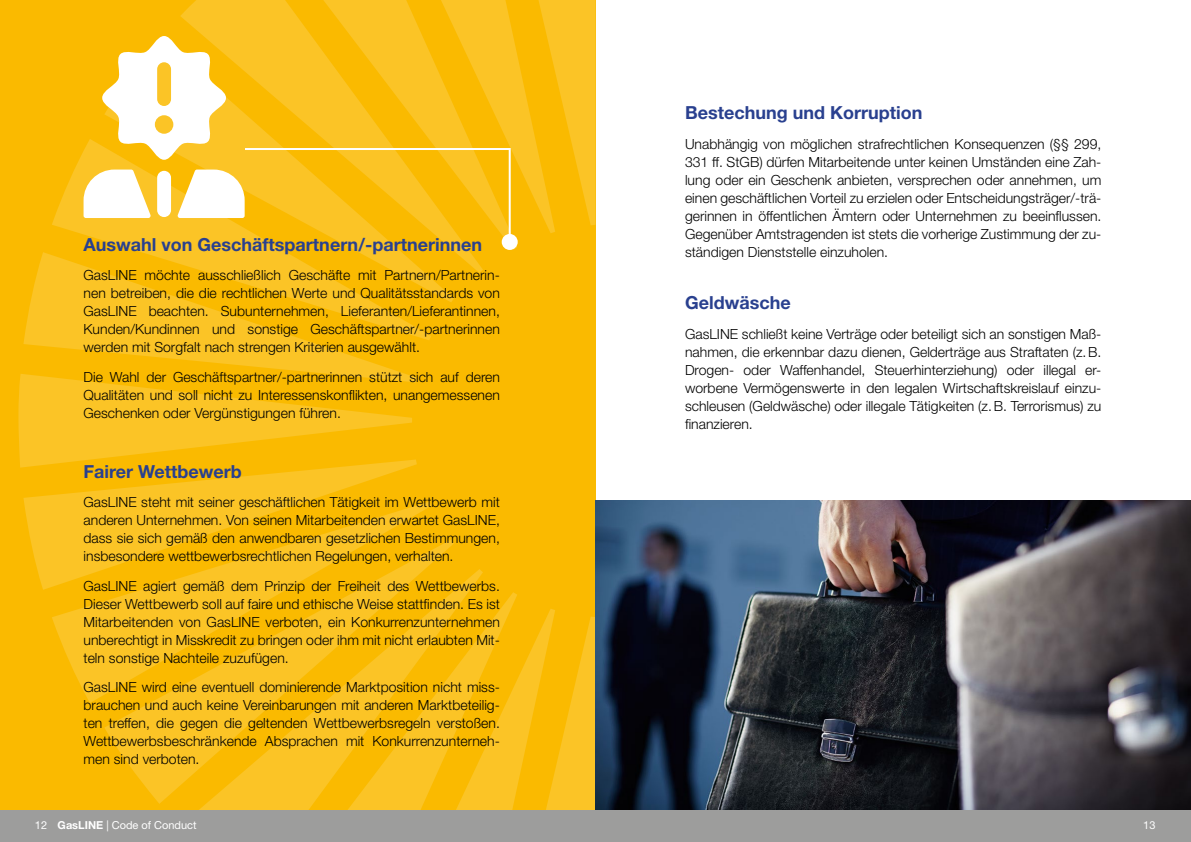
<style>
.page{position:relative;width:1191px;height:842px;background:#fff}
.page>*{position:absolute;margin:0;border:0;box-sizing:border-box;transform-origin:0 0}
.t1{font:700 18px "Helvetica Neue LT Std";color:#29408f}
.t2{font:300 14px/18px "Helvetica Neue LT Std";color:#000;text-align:justify}
.t3{font:11px "Helvetica Neue LT Pro";color:#fff}
.s1{font-weight:700}
</style>
<div class="page">
<div style="left:0;top:809px;width:1191px;height:33px;background:#9d9d9c"></div>
<div style="left:0;top:0;width:595px;height:809px;background:#faba00"></div>
<svg style="left:52px;top:151px;width:379px;height:189px"></svg>
<svg style="left:23px;top:252px;width:394px;height:130px;fill:#fbc426"></svg>
<svg style="left:18px;top:374px;width:394px;height:94px"></svg>
<svg style="left:517px;top:609px;width:78px;height:200px"></svg>
<svg style="left:483px;top:592px;width:34px;height:217px;fill:#fbc426"></svg>
<svg style="left:200px;top:569px;width:283px;height:240px"></svg>
<svg style="left:104px;top:540px;width:350px;height:264px;fill:#fbc426"></svg>
<svg style="left:52px;top:502px;width:379px;height:201px;fill:#fbc426"></svg>
<svg style="left:23px;top:459px;width:394px;height:131px;fill:#fbc426"></svg>
<img style="left:595px;top:501px;width:595px;height:308px">
<div style="left:502px;top:234px;width:16px;height:16px;background:#fff;border-radius:50%"></div>
<svg style="left:84px;top:0;width:511px;height:244px"></svg>
<p class="t1" style="left:84px;top:233px;width:400px">Auswahl von Geschäftspartnern/-partnerinnen</p>
<p class="t2" style="left:84px;top:266px;width:418px">GasLINE möchte ausschließlich Geschäfte mit Partnern/Partnerin&shy;nen betreiben, die die rechtlichen Werte und Qualitätsstandards von GasLINE beachten. Subunternehmen, Lieferanten/Lieferantinnen, Kunden/Kundinnen und sonstige Geschäftspartner/-partnerinnen werden mit Sorgfalt nach strengen Kriterien ausgewählt.</p>
<p class="t2" style="left:84px;top:367px;width:418px">Die Wahl der Geschäftspartner/-partnerinnen stützt sich auf deren Qualitäten und soll nicht zu Interessenskonflikten, unangemessenen Geschenken oder Vergünstigungen führen.</p>
<p class="t1" style="left:84px;top:460px;width:160px">Fairer Wettbewerb</p>
<p class="t2" style="left:84px;top:493px;width:418px">GasLINE steht mit seiner geschäftlichen Tätigkeit im Wettbewerb mit anderen Unternehmen. Von seinen Mitarbeitenden erwartet GasLINE, dass sie sich gemäß den anwendbaren gesetzlichen Bestimmungen, insbesondere wettbewerbsrechtlichen Regelungen, verhalten.</p>
<p class="t2" style="left:84px;top:576px;width:418px">GasLINE agiert gemäß dem Prinzip der Freiheit des Wettbewerbs.<br>Dieser Wettbewerb soll auf faire und ethische Weise stattfinden. Es ist Mitarbeitenden von GasLINE verboten, ein Konkurrenzunternehmen unberechtigt in Misskredit zu bringen oder ihm mit nicht erlaubten Mit&shy;teln sonstige Nachteile zuzufügen.</p>
<p class="t2" style="left:84px;top:678px;width:418px">GasLINE wird eine eventuell dominierende Marktposition nicht miss&shy;brauchen und auch keine Vereinbarungen mit anderen Marktbeteilig&shy;ten treffen, die gegen die geltenden Wettbewerbsregeln verstoßen.<br>Wettbewerbsbeschränkende Absprachen mit Konkurrenzunterneh&shy;men sind verboten.</p>
<p class="t1" style="left:685px;top:102px;width:239px">Bestechung und Korruption</p>
<p class="t2" style="left:685px;top:135px;width:418px">Unabhängig von möglichen strafrechtlichen Konsequenzen (§§ 299, 331 ff. StGB) dürfen Mitarbeitende unter keinen Umständen eine Zah&shy;lung oder ein Geschenk anbieten, versprechen oder annehmen, um einen geschäftlichen Vorteil zu erzielen oder Entscheidungsträger/-trä&shy;gerinnen in öffentlichen Ämtern oder Unternehmen zu beeinflussen.<br>Gegenüber Amtstragenden ist stets die vorherige Zustimmung der zu&shy;ständigen Dienststelle einzuholen.</p>
<p class="t1" style="left:685px;top:291px;width:107px">Geldwäsche</p>
<p class="t2" style="left:685px;top:324px;width:418px">GasLINE schließt keine Verträge oder beteiligt sich an sonstigen Maß&shy;nahmen, die erkennbar dazu dienen, Gelderträge aus Straftaten (z.B.<br>Drogen- oder Waffenhandel, Steuerhinterziehung) oder illegal er&shy;worbene Vermögenswerte in den legalen Wirtschaftskreislauf einzu&shy;schleusen (Geldwäsche) oder illegale Tätigkeiten (z.B. Terrorismus) zu finanzieren.</p>
<p class="t3" style="left:35px;top:819px;width:163px">12 <span class="s1">GasLINE</span> | Code of Conduct</p>
<p class="t3" style="left:1143px;top:819px;width:14px">13</p>
</div>
